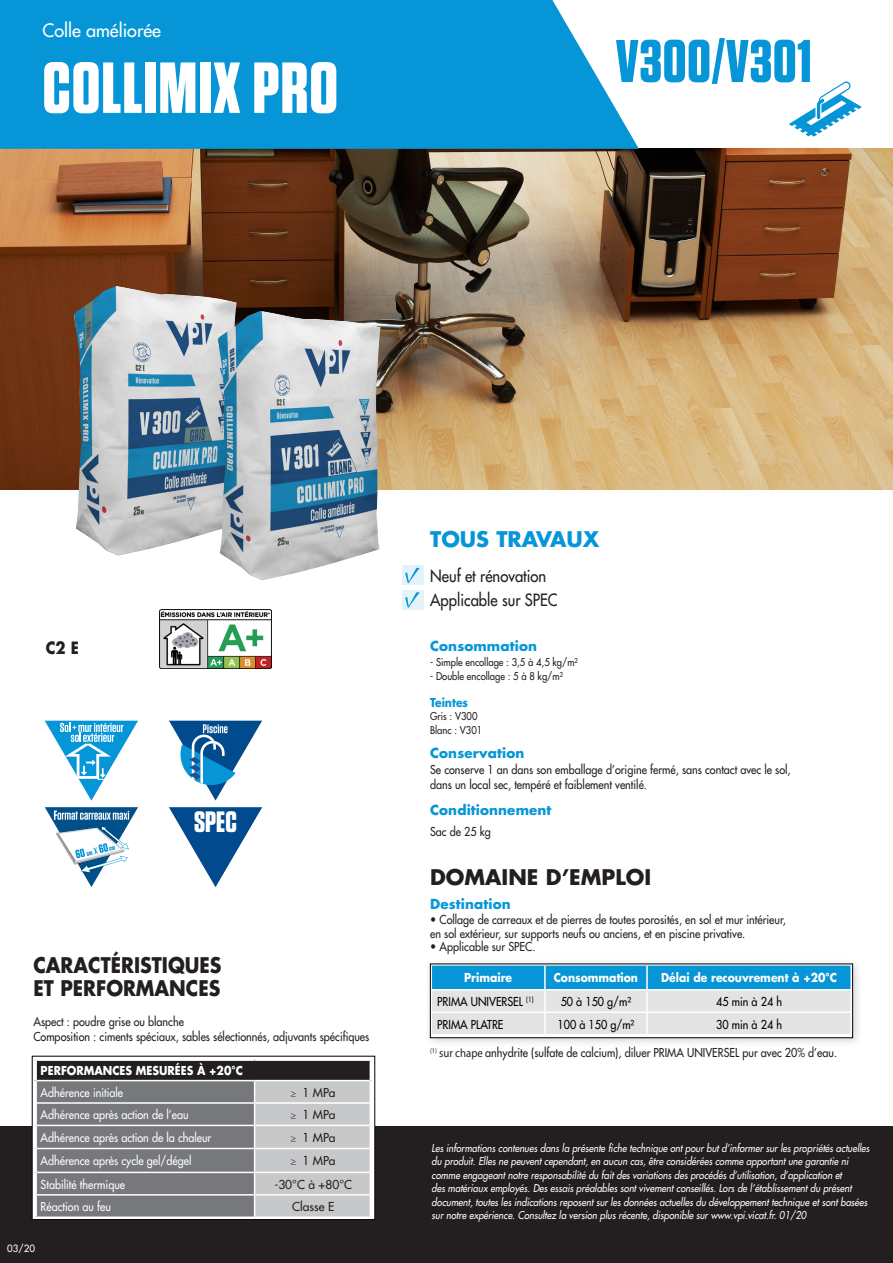
<style>
.page{position:relative;width:893px;height:1263px;background:#fff}
.page>*{position:absolute;margin:0;border:0;box-sizing:border-box;transform-origin:0 0}
.Nom{font:700 72px "Tungsten";letter-spacing:.015em;color:#fff}
.Nom-2{font:700 60px "Tungsten";letter-spacing:.015em;color:#0696d7}
.t1{font:700 29.4px "Tungsten";color:#fff}
.TItre_Caratèristique{font:700 21px/22.5px "Futura";color:#231f20;scale:.9 1}
.Argument_Principal{font:700 21px "Futura";color:#231f20}
.Argument_principal_e{font:700 21px "Futura";color:#0696d7}
.gamme_ht_gauche{font:18px "Futura";color:#fff}
.Argumentaire{font:16.5px "Futura";color:#231f20;scale:.9 1}
.Argumentaire-2{font:700 16.5px "Futura";color:#231f20;scale:.9 1}
.Entete-texte{font:700 13.5px "Futura";letter-spacing:.01em;color:#0696d7}
.texte{font:12px/13.5px "Futura";color:#231f20;scale:.9 1}
.texte-2{font:12px "Futura";color:#fff;scale:.9 1}
.CP-textes{font:12px "Futura";color:#231f20;scale:.9 1}
.texte-3{font:700 12px "Futura";color:#fff;scale:.9 1}
.texte-4{font:12px "Futura";color:#000;scale:.9 1}
.Entete-texte-2{font:12px "Futura";color:#231f20;scale:.9 1}
.texte-5{font:12px "Futura";color:#231f20}
.Argumentaire-3{font:12px "Futura";color:#231f20;scale:.9 1}
.texte-6{font:700 12px "Futura";color:#0696d7;scale:.9 1}
.texte-7{font:italic 10.5px/13.5px "Futura";color:#fff;scale:.9 1}
.texte-8{font:10.5px "Futura";color:#231f20;scale:.9 1}
.Folio_découpage_Carr{font:9.75px "Futura";color:#fff}
.s1{font-family:"Myriad Pro"}
</style>
<div class="page">
<div style="left:0;top:1127px;width:893px;height:136px;background:#231f20"></div>
<img style="left:0;top:149px;width:893px;height:340px">
<svg style="left:0;top:0;width:639px;height:149px;background:#169dd9"></svg>
<div style="left:35px;top:1058px;width:337px;height:22px;background:#231f20"></div>
<div style="left:32px;top:1056px;width:223px;height:5px;background:#fff"></div>
<div style="left:32px;top:1061px;width:5px;height:19px;background:#fff"></div>
<div style="left:255px;top:1056px;width:119px;height:5px;background:#fff"></div>
<hr style="left:370px;top:1061px;width:4px;height:19px;background:#fff">
<div style="left:32px;top:1125px;width:5px;height:23px;background:#fff"></div>
<hr style="left:370px;top:1125px;width:4px;height:23px;background:#fff">
<div style="left:32px;top:1148px;width:5px;height:24px;background:#fff"></div>
<hr style="left:370px;top:1148px;width:4px;height:24px;background:#fff">
<div style="left:32px;top:1172px;width:5px;height:23px;background:#fff"></div>
<hr style="left:370px;top:1172px;width:4px;height:23px;background:#fff">
<div style="left:32px;top:1195px;width:5px;height:21px;background:#fff"></div>
<hr style="left:370px;top:1195px;width:4px;height:21px;background:#fff">
<svg style="left:35px;top:1080px;width:337px;height:136px;background:#9a9c9e"></svg>
<hr style="left:32px;top:1216px;width:223px;height:2px;background:#fff">
<hr style="left:255px;top:1216px;width:119px;height:2px;background:#fff">
<div style="left:32px;top:1056px;width:343px;height:164px;border:1px solid #000"></div>
<img style="left:159px;top:610px;width:113px;height:58px">
<div style="left:402px;top:566px;width:21px;height:19px;background:#e3f3fa"></div>
<svg style="left:405px;top:568px;width:15px;height:16px"></svg>
<div style="left:402px;top:590px;width:21px;height:20px;background:#e3f3fa"></div>
<svg style="left:405px;top:592px;width:15px;height:16px"></svg>
<div style="left:424px;top:957px;width:439px;height:91px;background:#231f20;opacity:.2"></div>
<svg style="left:432px;top:966px;width:418px;height:68px;background:#95c8df"></svg>
<hr style="left:544px;top:965px;width:2px;height:24px;background:#fff">
<hr style="left:646px;top:965px;width:2px;height:24px;background:#fff">
<hr style="left:850px;top:965px;width:2px;height:24px;background:#fff">
<hr style="left:430px;top:989px;width:115px;height:1px;background:#fff">
<hr style="left:545px;top:989px;width:102px;height:1px;background:#fff">
<hr style="left:544px;top:990px;width:2px;height:21px;background:#fff">
<hr style="left:647px;top:989px;width:205px;height:1px;background:#fff">
<hr style="left:646px;top:990px;width:2px;height:21px;background:#fff">
<hr style="left:850px;top:990px;width:2px;height:21px;background:#fff">
<hr style="left:430px;top:1011px;width:115px;height:2px;background:#fff">
<hr style="left:545px;top:1011px;width:102px;height:2px;background:#fff">
<hr style="left:544px;top:1013px;width:2px;height:21px;background:#fff">
<hr style="left:647px;top:1011px;width:205px;height:2px;background:#fff">
<hr style="left:646px;top:1013px;width:2px;height:21px;background:#fff">
<hr style="left:850px;top:1013px;width:2px;height:21px;background:#fff">
<hr style="left:430px;top:1034px;width:115px;height:1px;background:#fff">
<hr style="left:545px;top:1034px;width:102px;height:1px;background:#fff">
<hr style="left:647px;top:1034px;width:205px;height:1px;background:#fff">
<img style="left:74px;top:286px;width:163px;height:269px">
<img style="left:218px;top:311px;width:163px;height:269px">
<svg style="left:789px;top:81px;width:72px;height:56px"></svg>
<svg style="left:45px;top:807px;width:93px;height:80px"></svg>
<svg style="left:169px;top:807px;width:93px;height:80px"></svg>
<svg style="left:45px;top:721px;width:93px;height:80px"></svg>
<svg style="left:169px;top:721px;width:93px;height:79px"></svg>
<p class="gamme_ht_gauche" style="left:43px;top:19px;width:120px">Colle améliorée</p>
<p class="Nom" style="left:43px;top:49px;width:297px">COLLIMIX PRO</p>
<p class="Nom-2" style="left:616px;top:29px;width:197px">V300/V301</p>
<p class="Argumentaire-2" style="left:46px;top:636px;width:38px">C2 E</p>
<h3 class="t1" style="left:194px;top:806px;width:44px">SPEC</h3>
<p class="TItre_Caratèristique" style="left:33px;top:954px;width:211px">CARACTÉRISTIQUES<br>ET PERFORMANCES</p>
<p class="CP-textes" style="left:33px;top:1014px;width:169px">Aspect : poudre grise ou blanche</p>
<p class="CP-textes" style="left:33px;top:1029px;width:375px">Composition : ciments spéciaux, sables sélectionnés, adjuvants spécifiques</p>
<p class="texte-3" style="left:41px;top:1062px;width:226px">PERFORMANCES MESURÉES À +20°C</p>
<p class="texte-2" style="left:41px;top:1085px;width:93px">Adhérence initiale</p>
<p class="texte-5" style="left:291px;top:1085px;width:46px">≥ 1 MPa</p>
<p class="texte-2" style="left:41px;top:1107px;width:166px">Adhérence après action de l’eau</p>
<p class="texte-5" style="left:291px;top:1107px;width:46px">≥ 1 MPa</p>
<p class="texte-2" style="left:41px;top:1130px;width:191px">Adhérence après action de la chaleur</p>
<p class="texte-5" style="left:291px;top:1130px;width:46px">≥ 1 MPa</p>
<p class="texte-2" style="left:41px;top:1153px;width:169px">Adhérence après cycle gel/dégel</p>
<p class="texte-5" style="left:291px;top:1153px;width:46px">≥ 1 MPa</p>
<p class="texte-2" style="left:41px;top:1177px;width:95px">Stabilité thermique</p>
<p class="texte-5" style="left:274px;top:1177px;width:79px">-30°C à +80°C</p>
<p class="texte-2" style="left:41px;top:1199px;width:80px">Réaction au feu</p>
<p class="texte-5" style="left:292px;top:1199px;width:44px">Classe E</p>
<p class="Folio_découpage_Carr" style="left:7px;top:1243px;width:29px">03/20</p>
<p class="Argument_principal_e" style="left:430px;top:525px;width:171px">TOUS TRAVAUX</p>
<p class="Argumentaire" style="left:430px;top:566px;width:131px">Neuf et rénovation</p>
<p class="Argumentaire" style="left:430px;top:590px;width:143px">Applicable sur SPEC</p>
<p class="Entete-texte" style="left:430px;top:637px;width:108px">Consommation</p>
<p class="texte-8" style="left:430px;top:656px;width:166px">- Simple encollage : 3,5 à 4,5 kg/m²</p>
<p class="texte-8" style="left:430px;top:669px;width:149px">- Double encollage : 5 à 8 kg/m²</p>
<p class="texte-6" style="left:430px;top:694px;width:44px">Teintes</p>
<p class="texte-8" style="left:430px;top:710px;width:54px">Gris : V300</p>
<p class="texte-8" style="left:430px;top:723px;width:59px">Blanc : V301</p>
<p class="Entete-texte" style="left:430px;top:744px;width:96px">Conservation</p>
<p class="Entete-texte-2" style="left:430px;top:762px;width:402px">Se conserve 1 an dans son emballage d’origine fermé, sans contact avec le sol,</p>
<p class="texte" style="left:430px;top:778px;width:243px">dans un local sec, tempéré et faiblement ventilé.</p>
<p class="Entete-texte" style="left:430px;top:801px;width:123px">Conditionnement</p>
<p class="Argumentaire-3" style="left:430px;top:824px;width:69px">Sac de 25 kg</p>
<p class="Argument_Principal" style="left:430px;top:863px;width:223px">DOMAINE D’EMPLOI</p>
<p class="Entete-texte" style="left:430px;top:894px;width:82px">Destination</p>
<p class="texte" style="left:430px;top:913px;width:397px">• Collage de carreaux et de pierres de toutes porosités, en sol et mur intérieur, en sol extérieur, sur supports neufs ou anciens, et en piscine privative.</p>
<p class="texte" style="left:430px;top:940px;width:118px">• Applicable sur SPEC.</p>
<p class="texte-3" style="left:464px;top:970px;width:55px">Primaire</p>
<p class="texte-3" style="left:554px;top:970px;width:95px">Consommation</p>
<p class="texte-3" style="left:661px;top:970px;width:197px">Délai de recouvrement à +20°C</p>
<p class="texte-4" style="left:437px;top:994px;width:108px">PRIMA UNIVERSEL <sup>(1)</sup></p>
<p class="texte-4" style="left:561px;top:994px;width:80px">50 à 150 g/m²</p>
<p class="texte-4" style="left:716px;top:994px;width:75px">45 min à 24 h</p>
<p class="texte-4" style="left:437px;top:1017px;width:75px">PRIMA PLATRE</p>
<p class="texte-4" style="left:558px;top:1017px;width:87px">100 à 150 g/m²</p>
<p class="texte-4" style="left:716px;top:1017px;width:75px">30 min à 24 h</p>
<p class="texte" style="left:430px;top:1045px;width:454px"><sup>(1)</sup> <span class="s1">sur chape</span> anhydrite (sulfate de calcium), diluer PRIMA UNIVERSEL pur avec 20% d’eau.</p>
<p class="texte-7" style="left:432px;top:1141px;width:488px">Les informations contenues dans la présente fiche technique ont pour but d’informer sur les propriétés actuelles du produit. Elles ne peuvent cependant, en aucun cas, être considérées comme apportant une garantie ni comme engageant notre responsabilité du fait des variations des procédés d’utilisation, d’application et<br>des matériaux employés. Des essais préalables sont vivement conseillés. Lors de l’établissement du présent document, toutes les indications reposent sur les données actuelles du développement technique et sont basées sur notre expérience. Consultez la version plus récente, disponible sur www.vpi.vicat.fr. 01/20</p>
</div>
